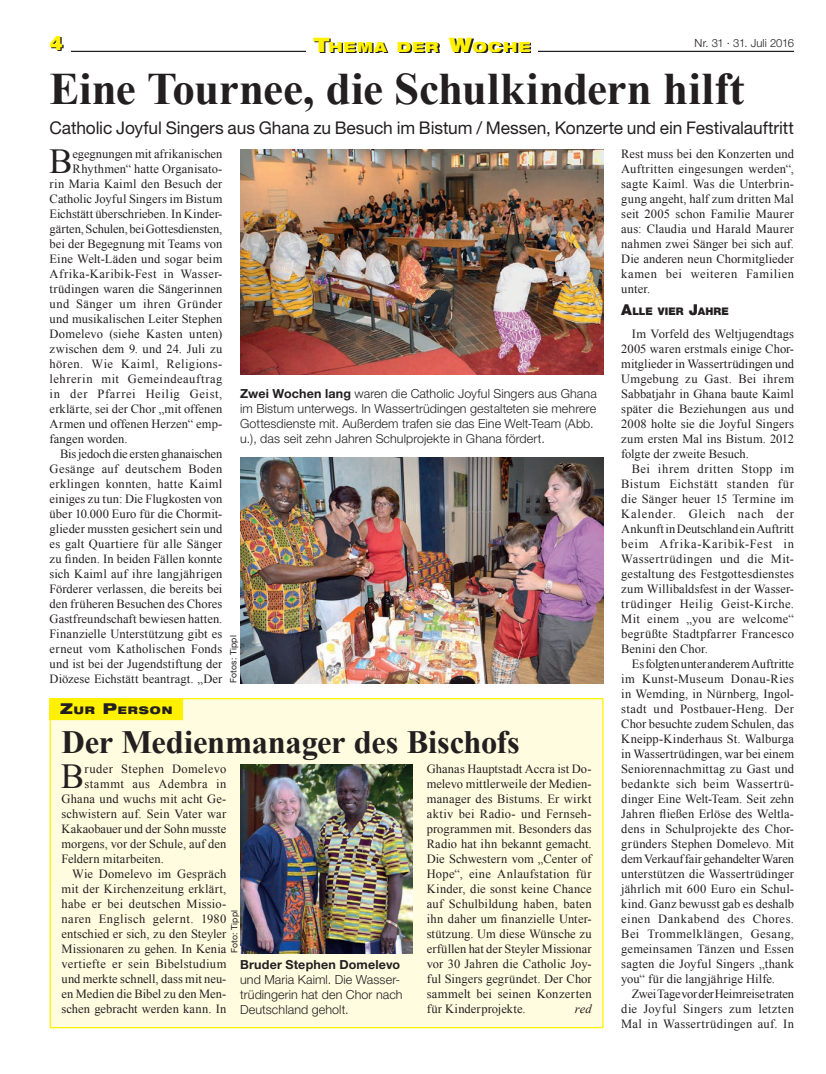
<style>
.page{position:relative;width:826px;height:1074px;background:#fff}
.page>*{position:absolute;margin:0;border:0;box-sizing:border-box;transform-origin:0 0}
.t1{font:700 45px "Times New Roman";letter-spacing:-.005em;color:#231f20}
.t2{font:35.12px "Times New Roman";color:#231f20}
.t3{font:700 32.5px "Times New Roman";letter-spacing:-.01em;color:#231f20}
.t4{font:900 20px "Helvetica Neue";color:#fff101}
.t5{font:17.5px "Helvetica Neue";letter-spacing:-.005em;color:#231f20}
.t6{font:900 expanded 14px "Helvetica Neue";letter-spacing:.07em;color:#fff101}
.t7{font:12.5px/15px "Times New Roman";letter-spacing:.01em;color:#231f20;text-align:justify}
.t8{font:300 12.5px/15px "Helvetica Neue";letter-spacing:.005em;color:#231f20}
.t9{font:12.5px "Times New Roman";letter-spacing:.03em;color:#231f20}
.t10{font:12.5px "Times New Roman";letter-spacing:.035em;color:#231f20}
.t11{font:12.5px "Times New Roman";letter-spacing:.04em;color:#231f20}
.t12{font:12.5px "Times New Roman";letter-spacing:.045em;color:#231f20}
.t13{font:12.5px "Times New Roman";letter-spacing:.05em;color:#231f20}
.t14{font:700 12.5px "Helvetica Neue";letter-spacing:.015em;color:#231f20}
.t15{font:italic 12.5px "Times New Roman";color:#231f20}
.t16{font:300 11.25px "Helvetica Neue";letter-spacing:-.005em;color:#231f20}
.t17{font:900 10.5px "Helvetica Neue";letter-spacing:.015em;color:#231f20}
.t18{font:900 expanded 10.5px "Helvetica Neue";letter-spacing:.09em;color:#231f20}
.t19{font:8.75px "Helvetica Neue";letter-spacing:.015em;color:#231f20}
.s1{font-size:20px}
.s2{font-size:15px}
.s3{font-weight:700}
</style>
<div class="page">
<svg style="left:51px;top:37px;width:13px;height:14px"></svg>
<hr style="left:71px;top:51px;width:723px;height:1px;background:#231f20">
<div style="left:306px;top:37px;width:231px;height:18px;background:#fff"></div>
<svg style="left:314px;top:38px;width:217px;height:15px"></svg>
<img style="left:240px;top:458px;width:363px;height:225px">
<div style="left:50px;top:698px;width:553px;height:329px;background:#fffce0"></div>
<div style="left:50px;top:698px;width:133px;height:21px;background:#fff101"></div>
<div style="left:50px;top:699px;width:133px;height:21px;background:#fff101"></div>
<img style="left:240px;top:764px;width:173px;height:189px">
<img style="left:240px;top:149px;width:363px;height:225px">
<h3 class="t4" style="left:50px;top:31px;width:15px">4</h3>
<p class="t6" style="left:313px;top:37px;width:127px"><span class="s1">T</span>HEMA DER</p>
<p class="t16" style="left:694px;top:36px;width:101px">Nr. 31 · 31. Juli 2016</p>
<p class="t6" style="left:449px;top:37px;width:83px"><span class="s1">W</span>OCHE</p>
<h1 class="t1" style="left:50px;top:58px;width:696px">Eine Tournee, die Schulkindern hilft</h1>
<h3 class="t5" style="left:50px;top:117px;width:746px">Catholic Joyful Singers aus Ghana zu Besuch im Bistum / Messen, Konzerte und ein Festivalauftritt</h3>
<h2 class="t2" style="left:49px;top:137px;width:25px">B</h2>
<p class="t7" style="left:72px;top:146px;width:151px">egegnungen mit afrikanischen</p>
<p class="t7" style="left:621px;top:146px;width:174px">Rest muss bei den Konzerten und Auftritten eingesungen werden“, sagte Kaiml. Was die Unterbrin&shy;gung angeht, half zum dritten Mal seit 2005 schon Familie Maurer aus: Claudia und Harald Maurer nahmen zwei Sänger bei sich auf.<br>Die anderen neun Chormitglieder kamen bei weiteren Familien unter.</p>
<p class="t17" style="left:621px;top:305px;width:109px"><span class="s2">A</span>LLE VIER <span class="s2">J</span>AHRE</p>
<p class="t7" style="left:621px;top:326px;width:174px;text-indent:11px">Im Vorfeld des Weltjugendtags 2005 waren erstmals einige Chor&shy;mitglieder in Wassertrüdingen und Umgebung zu Gast. Bei ihrem Sabbatjahr in Ghana baute Kaiml später die Beziehungen aus und 2008 holte sie die Joyful Singers zum ersten Mal ins Bistum. 2012 folgte der zweite Besuch.</p>
<p class="t7" style="left:621px;top:461px;width:174px;text-indent:11px">Bei ihrem dritten Stopp im Bistum Eichstätt standen für die Sänger heuer 15 Termine im Kalender. Gleich nach der Ankunft in Deutschland ein Auftritt beim Afrika-Karibik-Fest in Wassertrüdingen und die Mit&shy;gestaltung des Festgottesdienstes zum Willibaldsfest in der Wasser&shy;trüdinger Heilig Geist-Kirche.<br>Mit einem „you are welcome“ begrüßte Stadtpfarrer Francesco Benini den Chor.</p>
<p class="t7" style="left:621px;top:656px;width:174px;text-indent:11px">Es folgten unter anderem Auftritte im Kunst-Museum Donau-Ries in Wemding, in Nürnberg, Ingol&shy;stadt und Postbauer-Heng. Der Chor besuchte zudem Schulen, das Kneipp-Kinderhaus St. Walburga in Wassertrüdingen, war bei einem Seniorennachmittag zu Gast und bedankte sich beim Wassertrü&shy;dinger Eine Welt-Team. Seit zehn Jahren fließen Erlöse des Weltla&shy;dens in Schulprojekte des Chor&shy;gründers Stephen Domelevo. Mit dem Verkauf fair gehandelter Waren unterstützen die Wassertrüdinger jährlich mit 600 Euro ein Schul&shy;kind. Ganz bewusst gab es deshalb einen Dankabend des Chores.<br>Bei Trommelklängen, Gesang, gemeinsamen Tänzen und Essen sagten die Joyful Singers „thank you“ für die langjährige Hilfe.</p>
<p class="t7" style="left:621px;top:986px;width:174px;text-indent:11px">Zwei Tage vor der Heimreise traten die Joyful Singers zum letzten Mal in Wassertrüdingen auf. In</p>
<p class="t7" style="left:72px;top:161px;width:151px">Rhythmen“ hatte Organisato-</p>
<p class="t7" style="left:50px;top:176px;width:174px">rin Maria Kaiml den Besuch der</p>
<p class="t7" style="left:50px;top:191px;width:174px">Catholic Joyful Singers im Bistum</p>
<p class="t7" style="left:50px;top:206px;width:174px">Eichstätt überschrieben. In Kinder-</p>
<p class="t7" style="left:50px;top:221px;width:174px">gärten, Schulen, bei Gottesdiensten,</p>
<p class="t7" style="left:50px;top:236px;width:174px">bei der Begegnung mit Teams von</p>
<p class="t7" style="left:50px;top:251px;width:174px">Eine Welt-Läden und sogar beim</p>
<p class="t11" style="left:50px;top:265px;width:174px">Afrika-Karibik-Fest in Wasser-</p>
<p class="t7" style="left:50px;top:281px;width:174px">trüdingen waren die Sängerinnen</p>
<p class="t10" style="left:50px;top:295px;width:174px">und Sänger um ihren Gründer</p>
<p class="t7" style="left:50px;top:311px;width:174px">und musikalischen Leiter Stephen</p>
<p class="t7" style="left:50px;top:326px;width:174px">Domelevo (siehe Kasten unten)</p>
<p class="t7" style="left:50px;top:341px;width:174px">zwischen dem 9. und 24. Juli zu</p>
<p class="t10" style="left:50px;top:355px;width:174px">hören. Wie Kaiml, Religions-</p>
<p class="t12" style="left:50px;top:370px;width:174px">lehrerin mit Gemeindeauftrag</p>
<p class="t13" style="left:50px;top:385px;width:174px">in der Pfarrei Heilig Geist,</p>
<p class="t7" style="left:50px;top:401px;width:174px">erklärte, sei der Chor „mit offenen</p>
<p class="t7" style="left:50px;top:416px;width:174px">Armen und offenen Herzen“ emp-</p>
<p class="t7" style="left:50px;top:431px;width:80px">fangen worden.</p>
<p class="t7" style="left:60px;top:446px;width:164px">Bis jedoch die ersten ghanaischen</p>
<p class="t7" style="left:50px;top:461px;width:174px">Gesänge auf deutschem Boden</p>
<p class="t9" style="left:50px;top:475px;width:174px">erklingen konnten, hatte Kaiml</p>
<p class="t7" style="left:50px;top:491px;width:174px">einiges zu tun: Die Flugkosten von</p>
<p class="t7" style="left:50px;top:506px;width:174px">über 10.000 Euro für die Chormit-</p>
<p class="t7" style="left:50px;top:521px;width:174px">glieder mussten gesichert sein und</p>
<p class="t7" style="left:50px;top:536px;width:174px">es galt Quartiere für alle Sänger</p>
<p class="t7" style="left:50px;top:551px;width:174px">zu finden. In beiden Fällen konnte</p>
<p class="t7" style="left:50px;top:566px;width:174px">sich Kaiml auf ihre langjährigen</p>
<p class="t7" style="left:50px;top:581px;width:174px">Förderer verlassen, die bereits bei</p>
<p class="t7" style="left:50px;top:596px;width:174px">den früheren Besuchen des Chores</p>
<p class="t7" style="left:50px;top:611px;width:174px">Gastfreundschaft bewiesen hatten.</p>
<p class="t7" style="left:50px;top:626px;width:174px">Finanzielle Unterstützung gibt es</p>
<p class="t7" style="left:50px;top:641px;width:174px">erneut vom Katholischen Fonds</p>
<p class="t7" style="left:50px;top:656px;width:174px">und ist bei der Jugendstiftung der</p>
<p class="t7" style="left:50px;top:671px;width:174px">Diözese Eichstätt beantragt. „Der</p>
<p class="t8" style="left:240px;top:385px;width:358px"><span class="s3">Zwei Wochen lang</span> waren die Catholic Joyful Singers aus Ghana im Bistum unterwegs. In Wassertrüdingen gestalteten sie mehrere Gottesdienste mit. Außerdem trafen sie das Eine Welt-Team (Abb. u.), das seit zehn Jahren Schulprojekte in Ghana fördert.</p>
<p class="t19" style="left:228px;top:683px;width:49px;rotate:-90deg">Fotos: Tippl</p>
<p class="t18" style="left:60px;top:703px;width:114px"><span class="s2">Z</span>UR <span class="s2">P</span>ERSON</p>
<h3 class="t3" style="left:61px;top:719px;width:459px">Der Medienmanager des Bischofs</h3>
<h2 class="t2" style="left:61px;top:752px;width:25px">B</h2>
<p class="t9" style="left:84px;top:760px;width:143px">ruder Stephen Domelevo</p>
<p class="t7" style="left:427px;top:761px;width:166px">Ghanas Hauptstadt Accra ist Do&shy;melevo mittlerweile der Medien&shy;manager des Bistums. Er wirkt aktiv bei Radio- und Fernseh&shy;programmen mit. Besonders das Radio hat ihn bekannt gemacht.<br>Die Schwestern vom „Center of Hope“, eine Anlaufstation für Kinder, die sonst keine Chance auf Schulbildung haben, baten ihn daher um finanzielle Unter&shy;stützung. Um diese Wünsche zu erfüllen hat der Steyler Missionar vor 30 Jahren die Catholic Joy&shy;ful Singers gegründet. Der Chor sammelt bei seinen Konzerten für Kinderprojekte.</p>
<p class="t11" style="left:84px;top:775px;width:143px">stammt aus Adembra in</p>
<p class="t7" style="left:61px;top:791px;width:166px">Ghana und wuchs mit acht Ge-</p>
<p class="t7" style="left:61px;top:806px;width:166px">schwistern auf. Sein Vater war</p>
<p class="t7" style="left:61px;top:821px;width:166px">Kakaobauer und der Sohn musste</p>
<p class="t7" style="left:61px;top:836px;width:166px">morgens, vor der Schule, auf den</p>
<p class="t7" style="left:61px;top:851px;width:104px">Feldern mitarbeiten.</p>
<p class="t7" style="left:72px;top:866px;width:156px">Wie Domelevo im Gespräch</p>
<p class="t7" style="left:61px;top:881px;width:166px">mit der Kirchenzeitung erklärt,</p>
<p class="t7" style="left:61px;top:896px;width:166px">habe er bei deutschen Missio-</p>
<p class="t9" style="left:61px;top:910px;width:166px">naren Englisch gelernt. 1980</p>
<p class="t7" style="left:61px;top:926px;width:166px">entschied er sich, zu den Steyler</p>
<p class="t7" style="left:61px;top:941px;width:166px">Missionaren zu gehen. In Kenia</p>
<p class="t7" style="left:61px;top:956px;width:166px">vertiefte er sein Bibelstudium</p>
<p class="t7" style="left:61px;top:971px;width:166px">und merkte schnell, dass mit neu-</p>
<p class="t7" style="left:61px;top:986px;width:166px">en Medien die Bibel zu den Men-</p>
<p class="t7" style="left:61px;top:1001px;width:166px">schen gebracht werden kann. In</p>
<p class="t19" style="left:229px;top:953px;width:45px;rotate:-90deg">Foto: Tippl</p>
<p class="t14" style="left:240px;top:956px;width:161px">Bruder Stephen Domelevo</p>
<p class="t8" style="left:240px;top:971px;width:164px">und Maria Kaiml. Die Wasser&shy;trüdingerin hat den Chor nach<br>Deutschland geholt.</p>
<p class="t15" style="left:575px;top:1000px;width:18px">red</p>
</div>
